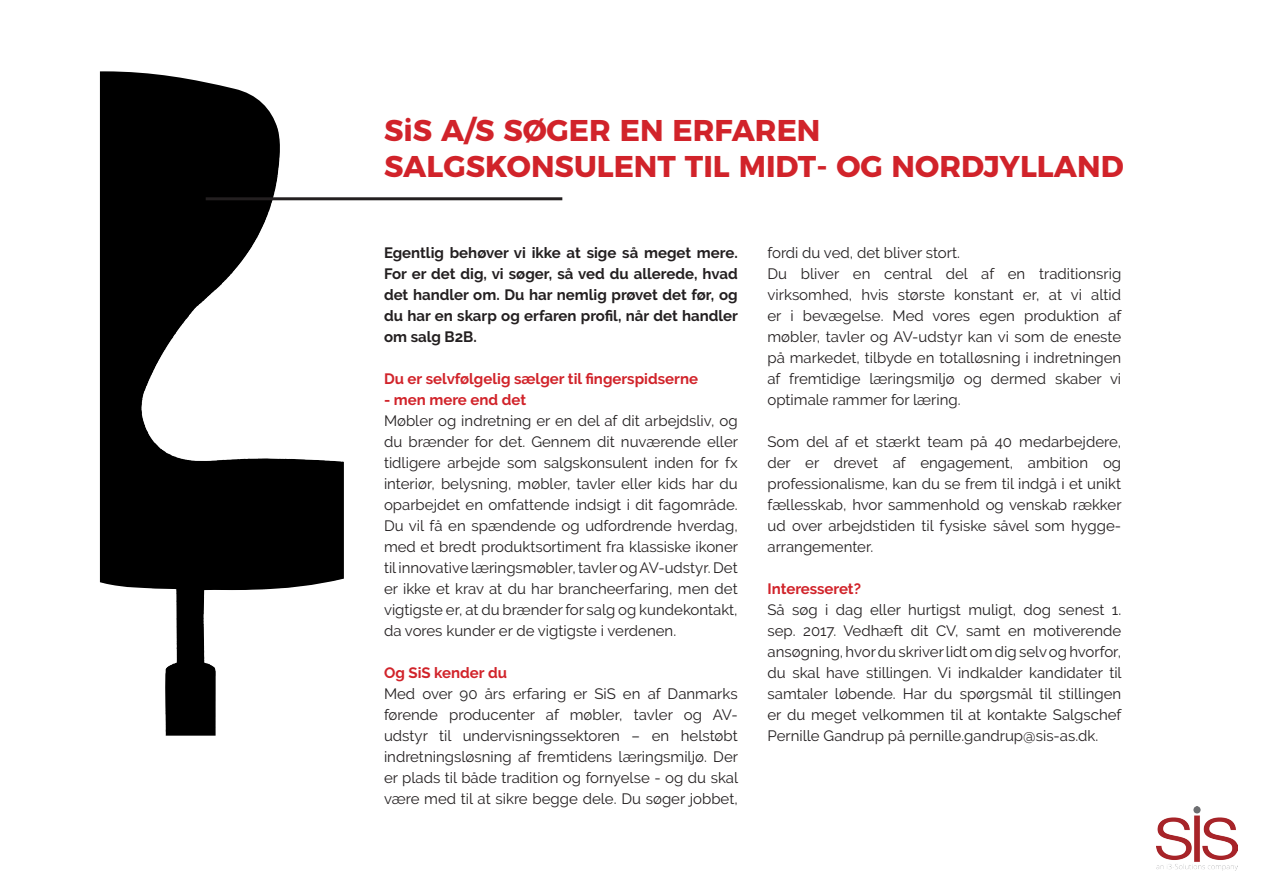
<style>
.page{position:relative;width:1263px;height:893px;background:#fff}
.page>*{position:absolute;margin:0;border:0;box-sizing:border-box;transform-origin:0 0}
.t1{font:700 30px "Montserrat";color:#d1232a}
.t2{font:15px/21px "Raleway";color:#231f20;text-align:justify}
.t3{font:700 15px/21px "Raleway";color:#231f20;text-align:justify}
.t4{font:700 15px "Raleway";color:#d1232a}
</style>
<div class="page">
<img style="left:100px;top:71px;width:244px;height:665px">
<hr style="left:206px;top:197px;width:356px;height:3px;background:#231f20">
<img style="left:1156px;top:807px;width:81px;height:63px">
<p class="t1" style="left:384px;top:106px;width:438px">SiS A/S SØGER EN ERFAREN</p>
<p class="t1" style="left:384px;top:142px;width:741px">SALGSKONSULENT TIL MIDT- OG NORDJYLLAND</p>
<p class="t3" style="left:384px;top:242px;width:356px">Egentlig behøver vi ikke at sige så meget mere.<br>For er det dig, vi søger, så ved du allerede, hvad det handler om. Du har nemlig prøvet det før, og du har en skarp og erfaren profil, når det handler om salg B2B.</p>
<p class="t4" style="left:384px;top:370px;width:316px">Du er selvfølgelig sælger til fingerspidserne</p>
<p class="t4" style="left:384px;top:391px;width:144px">- men mere end det</p>
<p class="t2" style="left:384px;top:410px;width:356px">Møbler og indretning er en del af dit arbejdsliv, og du brænder for det. Gennem dit nuværende eller tidligere arbejde som salgskonsulent inden for fx interiør, belysning, møbler, tavler eller kids har du oparbejdet en omfattende indsigt i dit fagområde.<br>Du vil få en spændende og udfordrende hverdag, med et bredt produktsortiment fra klassiske ikoner til innovative læringsmøbler, tavler og AV-udstyr. Det er ikke et krav at du har brancheerfaring, men det vigtigste er, at du brænder for salg og kundekontakt, da vores kunder er de vigtigste i verdenen.</p>
<p class="t4" style="left:384px;top:664px;width:124px">Og SiS kender du</p>
<p class="t2" style="left:384px;top:683px;width:356px">Med over 90 års erfaring er SiS en af Danmarks førende producenter af møbler, tavler og AV&shy;udstyr til undervisningssektoren – en helstøbt indretningsløsning af fremtidens læringsmiljø. Der er plads til både tradition og fornyelse - og du skal være med til at sikre begge dele. Du søger jobbet,</p>
<p class="t2" style="left:767px;top:242px;width:194px">fordi du ved, det bliver stort.</p>
<p class="t2" style="left:767px;top:263px;width:355px">Du bliver en central del af en traditionsrig virksomhed, hvis største konstant er, at vi altid er i bevægelse. Med vores egen produktion af møbler, tavler og AV-udstyr kan vi som de eneste på markedet, tilbyde en totalløsning i indretningen af fremtidige læringsmiljø og dermed skaber vi optimale rammer for læring.</p>
<p class="t2" style="left:767px;top:431px;width:356px">Som del af et stærkt team på 40 medarbejdere, der er drevet af engagement, ambition og professionalisme, kan du se frem til indgå i et unikt fællesskab, hvor sammenhold og venskab rækker ud over arbejdstiden til fysiske såvel som hygge&shy;arrangementer.</p>
<p class="t4" style="left:767px;top:580px;width:95px">Interesseret?</p>
<p class="t2" style="left:767px;top:599px;width:356px">Så søg i dag eller hurtigst muligt, dog senest 1. sep. 2017. Vedhæft dit CV, samt en motiverende ansøgning, hvor du skriver lidt om dig selv og hvorfor, du skal have stillingen. Vi indkalder kandidater til samtaler løbende. Har du spørgsmål til stillingen er du meget velkommen til at kontakte Salgschef Pernille Gandrup på pernille.gandrup@sis-as.dk.</p>
</div>
